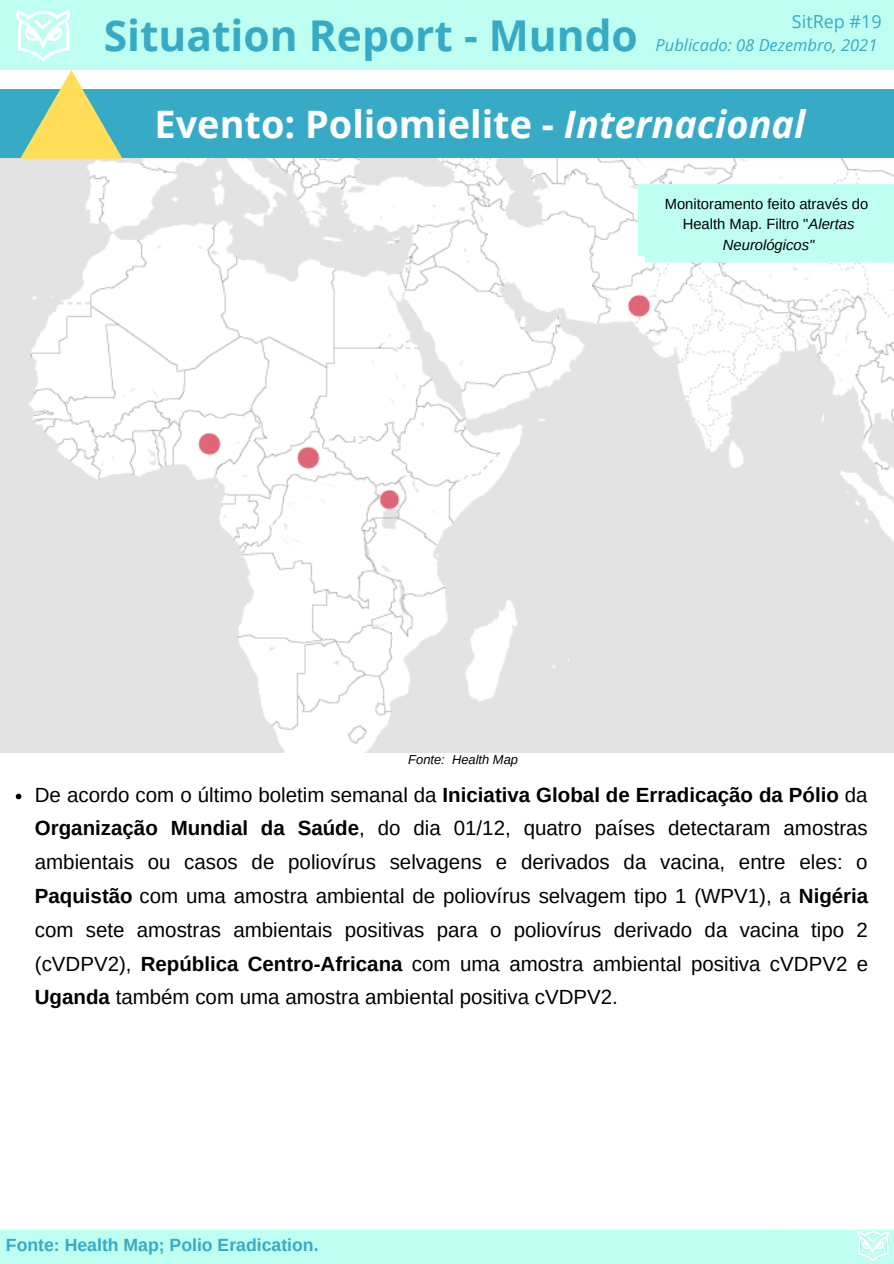
<style>
.page{position:relative;width:894px;height:1264px;background:#fff}
.page>*{position:absolute;margin:0;border:0;box-sizing:border-box;transform-origin:0 0}
.t1{font:700 42.45px "Open Sans";color:#37abc6}
.t2{font:700 37.8px "Open Sans";color:#fff}
.t3{font:20.55px/33.8px "Arimo";color:#000;text-align:justify}
.t4{font:18px "Open Sans";color:#37abc6}
.t5{font:700 17.7px "Arimo";color:#37abc6}
.t6{font:italic 16.5px "Open Sans";color:#37abc6}
.t7{font:italic 14.7px/20.2px "Arimo";color:#000;text-align:center}
.t8{font:14.7px "Arimo";color:#000}
.t9{font:italic 12.9px "Arimo";color:#000}
.s1{font-style:italic}
.s2{font-style:normal}
.s3{font-weight:700}
</style>
<div class="page">
<div style="left:0;top:0;width:893px;height:70px;background:#befff1"></div>
<img style="left:16px;top:9px;width:54px;height:53px">
<div style="left:0;top:89px;width:893px;height:70px;background:#37abc6"></div>
<div style="left:0;top:1229px;width:893px;height:34px;background:#befff1"></div>
<img style="left:856px;top:1229px;width:33px;height:33px">
<img style="left:0;top:159px;width:893px;height:593px">
<svg style="left:644px;top:256px;width:249px;height:6px"></svg>
<div style="left:638px;top:185px;width:255px;height:71px;background:#befff1"></div>
<svg style="left:20px;top:70px;width:103px;height:89px"></svg>
<svg style="left:16px;top:793px;width:5px;height:6px"></svg>
<p class="t1" style="left:104px;top:6px;width:535px">Situation Report - Mundo</p>
<p class="t4" style="left:791px;top:8px;width:91px">SitRep #19</p>
<p class="t6" style="left:655px;top:34px;width:223px">Publicado: 08 Dezembro, 2021</p>
<p class="t2" style="left:154px;top:98px;width:652px">Evento: Poliomielite - <span class="s1">Internacional</span></p>
<p class="t8" style="left:664px;top:196px;width:205px">Monitoramento feito através do</p>
<p class="t7" style="left:682px;top:214px;width:173px"><span class="s2">Health Map. Filtro "</span>Alertas<br>Neurológicos"</p>
<p class="t9" style="left:408px;top:752px;width:111px">Fonte: Health Map</p>
<p class="t3" style="left:35px;top:777px;width:834px">De acordo com o último boletim semanal da <span class="s3">Iniciativa Global de Erradicação da Pólio</span> da <span class="s3">Organização Mundial da Saúde</span>, do dia 01/12, quatro países detectaram amostras ambientais ou casos de poliovírus selvagens e derivados da vacina, entre eles: o <span class="s3">Paquistão</span> com uma amostra ambiental de poliovírus selvagem tipo 1 (WPV1), a <span class="s3">Nigéria </span>com sete amostras ambientais positivas para o poliovírus derivado da vacina tipo 2 (cVDPV2), <span class="s3">República Centro-Africana</span> com uma amostra ambiental positiva cVDPV2 e <span class="s3">Uganda</span> também com uma amostra ambiental positiva cVDPV2.</p>
<p class="t5" style="left:6px;top:1235px;width:314px">Fonte: Health Map; Polio Eradication.</p>
</div>
